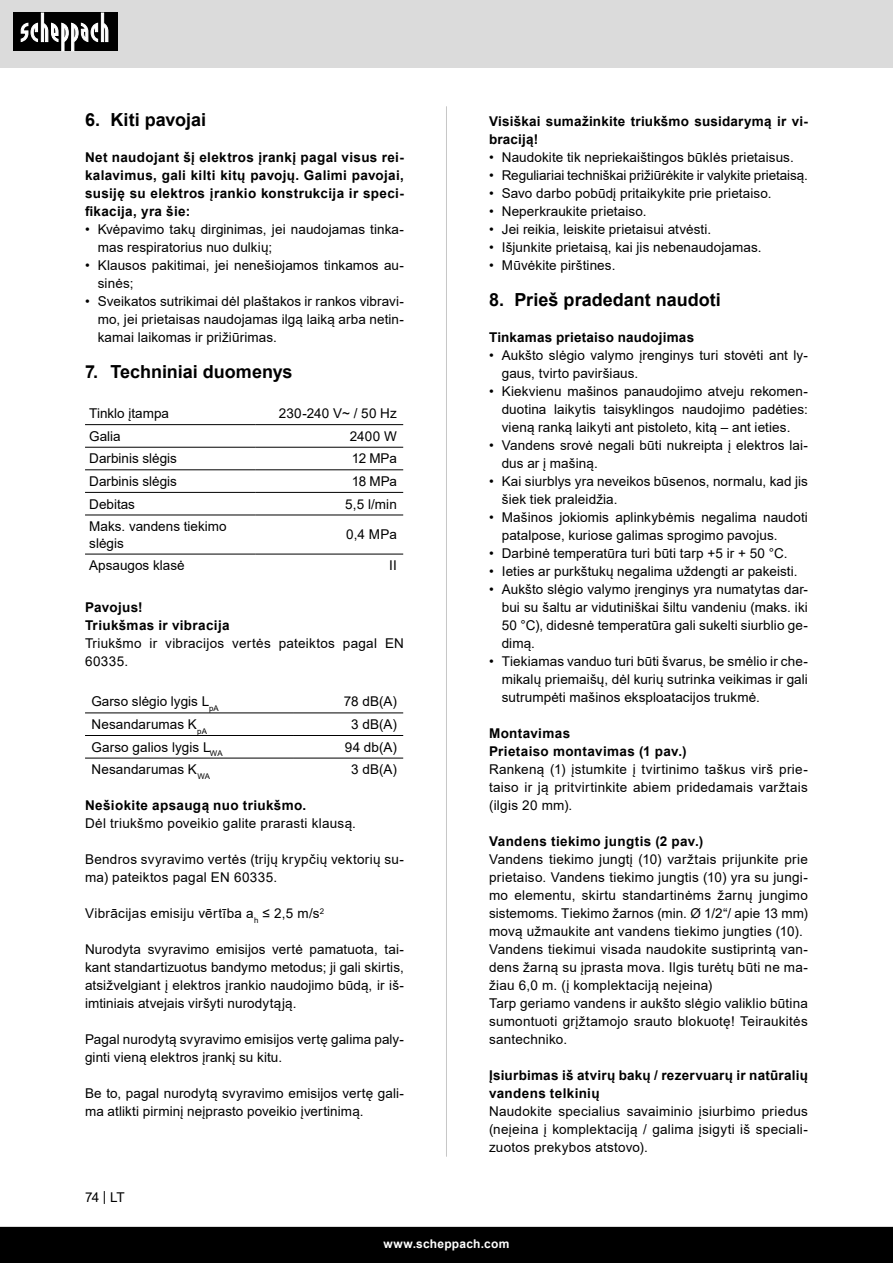
<style>
.page{position:relative;width:893px;height:1263px;background:#fff}
.page>*{position:absolute;margin:0;border:0;box-sizing:border-box;transform-origin:0 0}
.t1{font:700 18px "Arial";color:#000}
.t2{font:13.5px/18px "Arial";letter-spacing:.01em;color:#000}
.t3{font:700 13.5px/18px "Arial";letter-spacing:.025em;color:#000}
.t4{font:13.5px "Arial";letter-spacing:-.01em;color:#000}
.t5{font:700 12px "Arial";letter-spacing:.02em;color:#fff}
</style>
<div class="page">
<div style="left:0;top:0;width:893px;height:67px;background:#dbdbdb"></div>
<div style="left:0;top:1227px;width:893px;height:36px;background:#000"></div>
<div style="left:13px;top:13px;width:105px;height:38px;background:#000"></div>
<svg style="left:21px;top:13px;width:87px;height:38px"></svg>
<hr style="left:446px;top:106px;width:1px;height:1051px;background:#c7c7c7">
<svg style="left:85px;top:425px;width:318px;height:129px"></svg>
<hr style="left:85px;top:424px;width:171px;height:1px;background:#000">
<hr style="left:256px;top:424px;width:147px;height:1px;background:#000">
<hr style="left:85px;top:447px;width:171px;height:1px;background:#000">
<hr style="left:256px;top:447px;width:147px;height:1px;background:#000">
<hr style="left:85px;top:469px;width:171px;height:1px;background:#000">
<hr style="left:256px;top:469px;width:147px;height:1px;background:#000">
<hr style="left:85px;top:492px;width:171px;height:1px;background:#000">
<hr style="left:256px;top:492px;width:147px;height:1px;background:#000">
<hr style="left:85px;top:515px;width:171px;height:1px;background:#000">
<hr style="left:256px;top:515px;width:147px;height:1px;background:#000">
<hr style="left:85px;top:554px;width:171px;height:1px;background:#000">
<hr style="left:256px;top:554px;width:147px;height:1px;background:#000">
<svg style="left:85px;top:712px;width:318px;height:46px"></svg>
<hr style="left:85px;top:713px;width:208px;height:1px;background:#000">
<hr style="left:293px;top:713px;width:110px;height:1px;background:#000">
<hr style="left:85px;top:735px;width:208px;height:1px;background:#000">
<hr style="left:293px;top:735px;width:110px;height:1px;background:#000">
<hr style="left:85px;top:758px;width:208px;height:1px;background:#000">
<hr style="left:293px;top:758px;width:110px;height:1px;background:#000">
<p class="t1" style="left:85px;top:107px;width:123px">6. Kiti pavojai</p>
<p class="t3" style="left:85px;top:148px;width:320px;text-align:justify">Net naudojant šį elektros įrankį pagal visus rei&shy;kalavimus, gali kilti kitų pavojų. Galimi pavojai, susiję su elektros įrankio konstrukcija ir speci&shy;fikacija, yra šie:</p>
<p class="t2" style="left:98px;top:220px;width:308px;text-indent:-13px">• Kvėpavimo takų dirginimas, jei naudojamas tinka&shy;mas respiratorius nuo dulkių;</p>
<p class="t2" style="left:98px;top:256px;width:308px;text-indent:-13px">• Klausos pakitimai, jei nenešiojamos tinkamos au&shy;sinės;</p>
<p class="t2" style="left:98px;top:292px;width:308px;text-align:justify;text-indent:-13px">• Sveikatos sutrikimai dėl plaštakos ir rankos vibravi&shy;mo, jei prietaisas naudojamas ilgą laiką arba netin&shy;kamai laikomas ir prižiūrimas.</p>
<p class="t1" style="left:85px;top:359px;width:209px">7. Techniniai duomenys</p>
<p class="t2" style="left:89px;top:404px;width:81px">Tinklo įtampa</p>
<p class="t2" style="left:279px;top:404px;width:120px">230-240 V~ / 50 Hz</p>
<p class="t2" style="left:89px;top:427px;width:33px">Galia</p>
<p class="t2" style="left:350px;top:427px;width:49px">2400 W</p>
<p class="t2" style="left:89px;top:450px;width:89px">Darbinis slėgis</p>
<p class="t2" style="left:352px;top:450px;width:46px">12 MPa</p>
<p class="t2" style="left:89px;top:472px;width:89px">Darbinis slėgis</p>
<p class="t2" style="left:352px;top:472px;width:46px">18 MPa</p>
<p class="t2" style="left:89px;top:495px;width:47px">Debitas</p>
<p class="t2" style="left:345px;top:495px;width:53px">5,5 l/min</p>
<p class="t2" style="left:89px;top:518px;width:139px;line-height:16.5px">Maks. vandens tiekimo slėgis</p>
<p class="t2" style="left:346px;top:526px;width:52px">0,4 MPa</p>
<p class="t2" style="left:89px;top:556px;width:97px">Apsaugos klasė</p>
<p class="t2" style="left:389px;top:556px;width:9px">II</p>
<p class="t3" style="left:85px;top:598px;width:59px">Pavojus!</p>
<p class="t3" style="left:85px;top:616px;width:146px">Triukšmas ir vibracija</p>
<p class="t2" style="left:85px;top:634px;width:320px">Triukšmo ir vibracijos vertės pateiktos pagal EN<br>60335.</p>
<p class="t2" style="left:91px;top:692px;width:129px">Garso slėgio lygis L<sub>pA</sub></p>
<p class="t2" style="left:344px;top:692px;width:55px">78 dB(A)</p>
<p class="t2" style="left:91px;top:715px;width:117px">Nesandarumas K<sub>pA</sub></p>
<p class="t2" style="left:351px;top:715px;width:47px">3 dB(A)</p>
<p class="t2" style="left:91px;top:738px;width:133px">Garso galios lygis L<sub>WA</sub></p>
<p class="t2" style="left:345px;top:738px;width:54px">94 db(A)</p>
<p class="t2" style="left:91px;top:760px;width:120px">Nesandarumas K<sub>WA</sub></p>
<p class="t2" style="left:351px;top:760px;width:47px">3 dB(A)</p>
<p class="t3" style="left:85px;top:796px;width:223px">Nešiokite apsaugą nuo triukšmo.</p>
<p class="t2" style="left:85px;top:814px;width:273px">Dėl triukšmo poveikio galite prarasti klausą.</p>
<p class="t2" style="left:85px;top:850px;width:320px">Bendros svyravimo vertės (trijų krypčių vektorių su&shy;ma) pateiktos pagal EN 60335.</p>
<p class="t2" style="left:85px;top:904px;width:241px">Vibrācijas emisiju vērtība a<sub>h</sub> ≤ 2,5 m/s<sup>2</sup></p>
<p class="t2" style="left:85px;top:940px;width:320px;text-align:justify">Nurodyta svyravimo emisijos vertė pamatuota, tai&shy;kant standartizuotus bandymo metodus; ji gali skirtis, atsižvelgiant į elektros įrankio naudojimo būdą, ir iš&shy;imtiniais atvejais viršyti nurodytąją.</p>
<p class="t2" style="left:85px;top:1030px;width:320px">Pagal nurodytą svyravimo emisijos vertę galima paly&shy;ginti vieną elektros įrankį su kitu.</p>
<p class="t2" style="left:85px;top:1084px;width:320px">Be to, pagal nurodytą svyravimo emisijos vertę gali&shy;ma atlikti pirminį neįprasto poveikio įvertinimą.</p>
<p class="t2" style="left:85px;top:1188px;width:41px">74 | LT</p>
<p class="t3" style="left:489px;top:112px;width:320px">Visiškai sumažinkite triukšmo susidarymą ir vi&shy;braciją!</p>
<p class="t2" style="left:489px;top:148px;width:306px">• Naudokite tik nepriekaištingos būklės prietaisus.</p>
<p class="t4" style="left:489px;top:166px;width:320px">• Reguliariai techniškai prižiūrėkite ir valykite prietaisą.</p>
<p class="t2" style="left:489px;top:184px;width:284px">• Savo darbo pobūdį pritaikykite prie prietaiso.</p>
<p class="t2" style="left:489px;top:202px;width:159px">• Neperkraukite prietaiso.</p>
<p class="t2" style="left:489px;top:220px;width:224px">• Jei reikia, leiskite prietaisui atvėsti.</p>
<p class="t2" style="left:489px;top:238px;width:274px">• Išjunkite prietaisą, kai jis nebenaudojamas.</p>
<p class="t2" style="left:489px;top:256px;width:128px">• Mūvėkite pirštines.</p>
<p class="t1" style="left:489px;top:287px;width:233px">8. Prieš pradedant naudoti</p>
<p class="t3" style="left:489px;top:328px;width:207px">Tinkamas prietaiso naudojimas</p>
<p class="t2" style="left:502px;top:346px;width:308px;text-indent:-13px">• Aukšto slėgio valymo įrenginys turi stovėti ant ly&shy;gaus, tvirto paviršiaus.</p>
<p class="t2" style="left:502px;top:382px;width:308px;text-align:justify;text-indent:-13px">• Kiekvienu mašinos panaudojimo atveju rekomen&shy;duotina laikytis taisyklingos naudojimo padėties: vieną ranką laikyti ant pistoleto, kitą – ant ieties.</p>
<p class="t2" style="left:502px;top:436px;width:308px;text-indent:-13px">• Vandens srovė negali būti nukreipta į elektros lai&shy;dus ar į mašiną.</p>
<p class="t2" style="left:502px;top:472px;width:308px;text-indent:-13px">• Kai siurblys yra neveikos būsenos, normalu, kad jis šiek tiek praleidžia.</p>
<p class="t2" style="left:502px;top:508px;width:308px;text-indent:-13px">• Mašinos jokiomis aplinkybėmis negalima naudoti patalpose, kuriose galimas sprogimo pavojus.</p>
<p class="t2" style="left:489px;top:544px;width:300px">• Darbinė temperatūra turi būti tarp +5 ir + 50 °C.</p>
<p class="t2" style="left:489px;top:562px;width:310px">• Ieties ar purkštukų negalima uždengti ar pakeisti.</p>
<p class="t2" style="left:502px;top:580px;width:308px;text-align:justify;text-indent:-13px">• Aukšto slėgio valymo įrenginys yra numatytas dar&shy;bui su šaltu ar vidutiniškai šiltu vandeniu (maks. iki 50 °C), didesnė temperatūra gali sukelti siurblio ge&shy;dimą.</p>
<p class="t2" style="left:502px;top:652px;width:308px;text-align:justify;text-indent:-13px">• Tiekiamas vanduo turi būti švarus, be smėlio ir che&shy;mikalų priemaišų, dėl kurių sutrinka veikimas ir gali sutrumpėti mašinos eksploatacijos trukmė.</p>
<p class="t3" style="left:489px;top:724px;width:83px">Montavimas</p>
<p class="t3" style="left:489px;top:742px;width:199px">Prietaiso montavimas (1 pav.)</p>
<p class="t2" style="left:489px;top:760px;width:320px;text-align:justify">Rankeną (1) įstumkite į tvirtinimo taškus virš prie&shy;taiso ir ją pritvirtinkite abiem pridedamais varžtais (ilgis 20 mm).</p>
<p class="t3" style="left:489px;top:832px;width:216px">Vandens tiekimo jungtis (2 pav.)</p>
<p class="t2" style="left:489px;top:850px;width:320px;text-align:justify">Vandens tiekimo jungtį (10) varžtais prijunkite prie prietaiso. Vandens tiekimo jungtis (10) yra su jungi&shy;mo elementu, skirtu standartinėms žarnų jungimo sistemoms. Tiekimo žarnos (min. Ø 1/2“/ apie 13 mm) movą užmaukite ant vandens tiekimo jungties (10).</p>
<p class="t2" style="left:489px;top:940px;width:320px;text-align:justify">Vandens tiekimui visada naudokite sustiprintą van&shy;dens žarną su įprasta mova. Ilgis turėtų būti ne ma&shy;žiau 6,0 m. (į komplektaciją neįeina)</p>
<p class="t2" style="left:489px;top:994px;width:320px;text-align:justify">Tarp geriamo vandens ir aukšto slėgio valiklio būtina sumontuoti grįžtamojo srauto blokuotę! Teiraukitės santechniko.</p>
<p class="t3" style="left:489px;top:1066px;width:320px">Įsiurbimas iš atvirų bakų / rezervuarų ir natūralių vandens telkinių</p>
<p class="t2" style="left:489px;top:1102px;width:320px;text-align:justify">Naudokite specialius savaiminio įsiurbimo priedus (neįeina į komplektaciją / galima įsigyti iš speciali&shy;zuotos prekybos atstovo).</p>
<p class="t5" style="left:384px;top:1235px;width:127px">www.scheppach.com</p>
</div>
